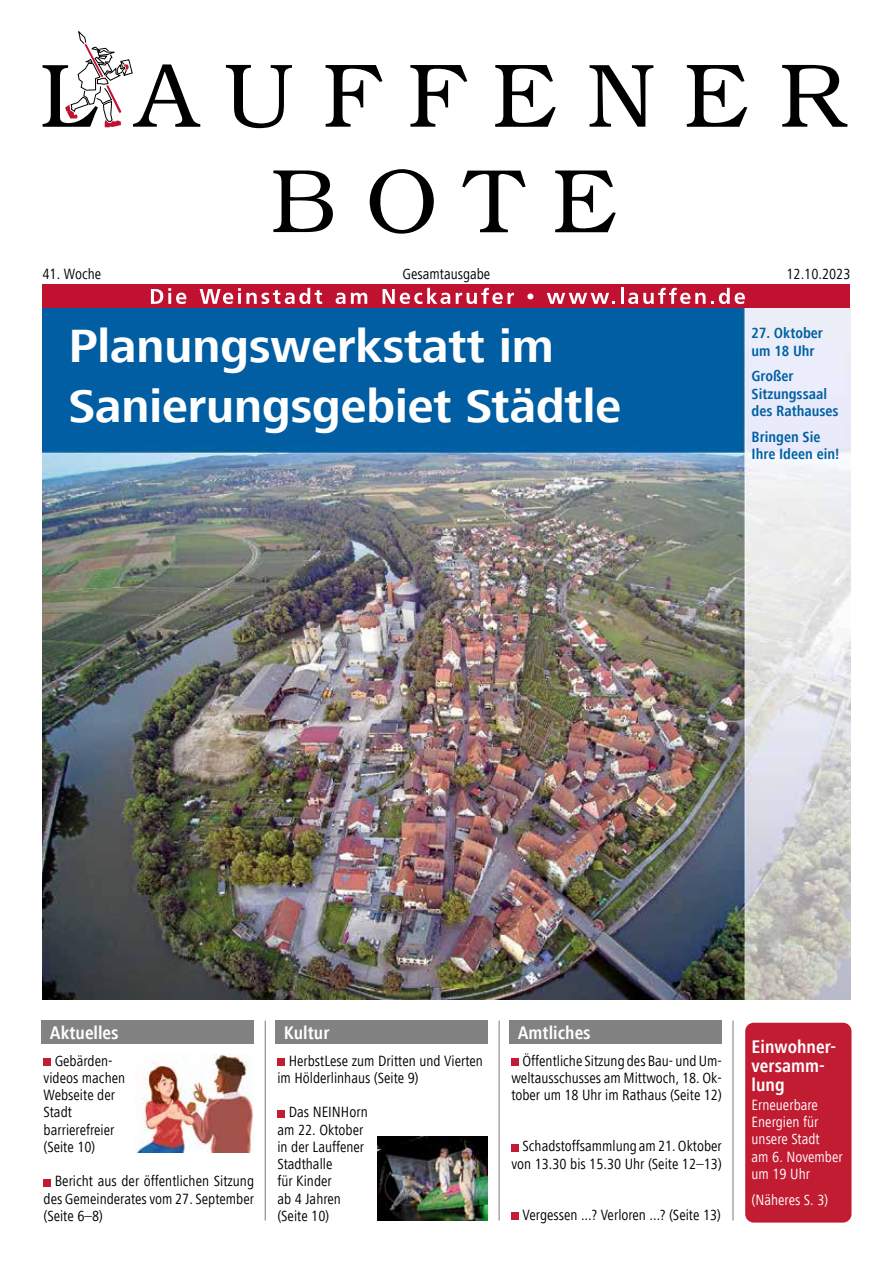
<style>
.page{position:relative;width:893px;height:1263px;background:#fff}
.page>*{position:absolute;margin:0;border:0;box-sizing:border-box;transform-origin:0 0}
.t1{font:700 48px/60px "Frutiger Next LT";color:#fff}
.t2{font:700 condensed 18.75px/18.8px "Frutiger Next LT";color:#fff}
.t3{font:condensed 15.3px/17.2px "Frutiger Next LT";color:#000}
.t4{font:700 condensed 15.3px/17.2px "Frutiger Next LT";color:#0060a3}
.t5{font:condensed 15.3px/17.2px "Frutiger Next LT";color:#fff}
</style>
<div class="page">
<svg style="left:273px;top:170px;width:60px;height:62px"></svg>
<svg style="left:370px;top:169px;width:64px;height:65px"></svg>
<svg style="left:462px;top:171px;width:64px;height:61px"></svg>
<svg style="left:555px;top:170px;width:61px;height:62px"></svg>
<svg style="left:226px;top:65px;width:66px;height:63px"></svg>
<svg style="left:326px;top:65px;width:56px;height:62px"></svg>
<svg style="left:410px;top:65px;width:57px;height:62px"></svg>
<svg style="left:495px;top:65px;width:61px;height:62px"></svg>
<svg style="left:590px;top:65px;width:63px;height:62px"></svg>
<svg style="left:687px;top:65px;width:60px;height:62px"></svg>
<svg style="left:782px;top:65px;width:65px;height:62px"></svg>
<svg style="left:43px;top:31px;width:157px;height:96px"></svg>
<div style="left:43px;top:284px;width:807px;height:25px;background:#c11131"></div>
<svg style="left:151px;top:288px;width:35px;height:16px"></svg>
<svg style="left:200px;top:288px;width:122px;height:16px"></svg>
<svg style="left:336px;top:293px;width:9px;height:11px"></svg>
<svg style="left:351px;top:293px;width:16px;height:11px"></svg>
<svg style="left:383px;top:288px;width:67px;height:16px"></svg>
<svg style="left:456px;top:288px;width:58px;height:16px"></svg>
<svg style="left:527px;top:293px;width:6px;height:6px"></svg>
<svg style="left:547px;top:293px;width:68px;height:11px"></svg>
<svg style="left:621px;top:288px;width:124px;height:16px"></svg>
<img style="left:43px;top:308px;width:807px;height:691px">
<div style="left:41px;top:1020px;width:213px;height:24px;background:#818281"></div>
<div style="left:275px;top:1020px;width:213px;height:24px;background:#818281"></div>
<div style="left:509px;top:1020px;width:213px;height:24px;background:#818281"></div>
<div style="left:745px;top:1023px;width:106px;height:199px;background:#c11c32;border-radius:9px"></div>
<div style="left:44px;top:1058px;width:7px;height:8px;background:#c11c32"></div>
<div style="left:44px;top:1179px;width:7px;height:7px;background:#c11c32"></div>
<img style="left:136px;top:1054px;width:117px;height:98px">
<div style="left:277px;top:1058px;width:8px;height:8px;background:#c11c32"></div>
<div style="left:277px;top:1110px;width:8px;height:7px;background:#c11c32"></div>
<img style="left:378px;top:1136px;width:110px;height:84px">
<div style="left:511px;top:1058px;width:8px;height:8px;background:#c11c32"></div>
<div style="left:511px;top:1144px;width:8px;height:7px;background:#c11c32"></div>
<div style="left:511px;top:1212px;width:8px;height:8px;background:#c11c32"></div>
<hr style="left:265px;top:1020px;width:1px;height:200px;background:#818281">
<hr style="left:499px;top:1020px;width:1px;height:200px;background:#818281">
<hr style="left:732px;top:1020px;width:1px;height:200px;background:#818281">
<p class="t3" style="left:43px;top:266px;width:60px">41. Woche</p>
<p class="t3" style="left:403px;top:266px;width:89px">Gesamtausgabe</p>
<p class="t3" style="left:786px;top:266px;width:66px">12.10.2023</p>
<h1 class="t1" style="left:69px;top:316px;width:554px">Planungswerkstatt im<br>Sanierungsgebiet Städtle</h1>
<p class="t4" style="left:752px;top:325px;width:73px">27. Oktober um 18 Uhr</p>
<p class="t4" style="left:752px;top:368px;width:89px">Großer<br>Sitzungssaal des Rathauses</p>
<p class="t4" style="left:752px;top:428px;width:89px">Bringen Sie<br>Ihre Ideen ein!</p>
<p class="t2" style="left:50px;top:1023px;width:70px">Aktuelles</p>
<p class="t2" style="left:284px;top:1023px;width:47px">Kultur</p>
<p class="t2" style="left:518px;top:1023px;width:74px">Amtliches</p>
<p class="t3" style="left:44px;top:1052px;width:83px;text-indent:11px">Gebärden&shy;videos machen<br>Webseite der<br>Stadt barrierefreier (Seite 10)</p>
<p class="t3" style="left:44px;top:1173px;width:212px;text-align:justify;text-indent:11px">Bericht aus der öffentlichen Sitzung des Gemeinderates vom 27. September (Seite 6–8)</p>
<p class="t3" style="left:277px;top:1052px;width:207px;text-indent:11px">HerbstLese zum Dritten und Vierten im Hölderlinhaus (Seite 9)</p>
<p class="t3" style="left:277px;top:1104px;width:92px;text-indent:11px">Das NEINHorn am 22. Oktober in der Lauffener<br>Stadthalle<br>für Kinder<br>ab 4 Jahren (Seite 10)</p>
<p class="t3" style="left:511px;top:1052px;width:212px;text-align:justify;text-indent:11px">Öffentliche Sitzung des Bau- und Um&shy;weltausschusses am Mittwoch, 18. Ok&shy;tober um 18 Uhr im Rathaus (Seite 12)</p>
<p class="t3" style="left:511px;top:1138px;width:212px;text-align:right">Schadstoffsammlung am 21. Oktober von 13.30 bis 15.30 Uhr (Seite 12–13)</p>
<p class="t3" style="left:523px;top:1206px;width:200px">Vergessen ...? Verloren ...? (Seite 13)</p>
<p class="t2" style="left:752px;top:1037px;width:86px">Einwohner&shy;versamm&shy;lung</p>
<p class="t5" style="left:752px;top:1096px;width:93px">Erneuerbare<br>Energien für unsere Stadt<br>am 6. November um 19 Uhr</p>
<p class="t5" style="left:752px;top:1191px;width:78px">(Näheres S. 3)</p>
</div>
